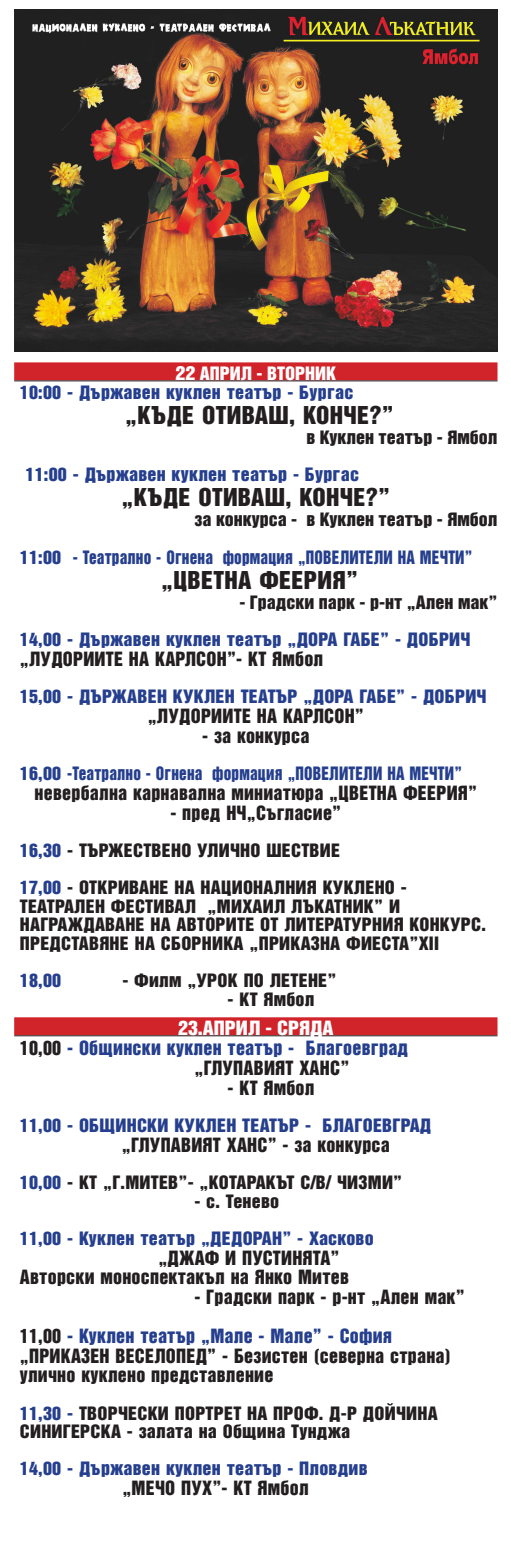
<style>
.page{position:relative;width:511px;height:1560px;background:#fff}
.page>*{position:absolute;margin:0;border:0;box-sizing:border-box;transform-origin:0 0}
.Head_ISKAR{font:700 22.5px "Iskar";letter-spacing:.01em;color:#231f20;scale:1.06 1}
.Head_ISKAR_Small{font:700 18px/19.8px "Iskar";letter-spacing:.015em;color:#231f20}
.Head_ISKAR_Small-2{font:700 18px/19.8px "Iskar";letter-spacing:.01em;color:#253f8e}
.NEG{font:700 18px "Iskar";color:#fff;scale:1.1 1}
.Head_ISKAR_Small-3{font:700 16.9px "Iskar";letter-spacing:.01em;color:#253f8e;scale:1.06 1}
.Head_ISKAR_Small-4{font:700 16.9px/18.6px "Iskar";letter-spacing:.01em;color:#231f20;scale:1.06 1}
.cap1{font:700 16.9px "Iskar";color:#231f20;scale:1.06 1}
.NEG-2{font:700 16.9px "Iskar";color:#fff;scale:1.06 1}
.s1{font-size:17.5px}
.s2{color:#253f8e}
.s3{color:#231f20}
</style>
<div class="page">
<div style="left:14px;top:362px;width:483px;height:18px;background:#d1232a"></div>
<hr style="left:14px;top:380px;width:483px;height:1px;background:#231f20">
<div style="left:14px;top:1017px;width:483px;height:18px;background:#d1232a"></div>
<hr style="left:14px;top:1035px;width:483px;height:1px;background:#231f20">
<img style="left:14px;top:10px;width:483px;height:341px">
<p class="NEG-2" style="left:175px;top:363px;width:153px"><span class="s1">22</span> АПРИЛ - ВТОРНИК</p>
<p class="Head_ISKAR_Small-3" style="left:20px;top:382px;width:316px">10:00 - Държавен куклен театър - Бургас</p>
<p class="Head_ISKAR" style="left:125px;top:401px;width:255px">„КЪДЕ ОТИВАШ, КОНЧЕ?”</p>
<p class="cap1" style="left:306px;top:427px;width:182px">в Куклен театър - Ямбол</p>
<p class="Head_ISKAR_Small-3" style="left:25px;top:464px;width:316px">11:00 - Държавен куклен театър - Бургас</p>
<p class="Head_ISKAR" style="left:121px;top:484px;width:255px">„КЪДЕ ОТИВАШ, КОНЧЕ?”</p>
<p class="cap1" style="left:194px;top:509px;width:287px">за конкурса - в Куклен театър - Ямбол</p>
<p class="Head_ISKAR_Small-3" style="left:20px;top:547px;width:428px">11:00 - Театрално - Огнена формация „ПОВЕЛИТЕЛИ НА МЕЧТИ”</p>
<p class="Head_ISKAR" style="left:161px;top:566px;width:187px">„ЦВЕТНА ФЕЕРИЯ”</p>
<p class="cap1" style="left:239px;top:592px;width:245px">- Градски парк - р-нт „Ален мак”</p>
<p class="Head_ISKAR_Small-3" style="left:20px;top:629px;width:426px">14,00 - Държавен куклен театър „ДОРА ГАБЕ” - ДОБРИЧ</p>
<p class="Head_ISKAR_Small" style="left:20px;top:648px;width:304px">„ЛУДОРИИТЕ НА КАРЛСОН”- КТ Ямбол</p>
<p class="Head_ISKAR_Small-3" style="left:20px;top:686px;width:441px">15,00 - ДЪРЖАВЕН КУКЛЕН ТЕАТЪР „ДОРА ГАБЕ” - ДОБРИЧ</p>
<p class="Head_ISKAR_Small" style="left:148px;top:705px;width:217px">„ЛУДОРИИТЕ НА КАРЛСОН”</p>
<p class="Head_ISKAR_Small" style="left:202px;top:725px;width:109px">- за конкурса</p>
<p class="Head_ISKAR_Small-3" style="left:20px;top:763px;width:418px">16,00 -Театрално - Огнена формация „ПОВЕЛИТЕЛИ НА МЕЧТИ”</p>
<p class="Head_ISKAR_Small" style="left:34px;top:782px;width:443px">невербална карнавална миниатюра „ЦВЕТНА ФЕЕРИЯ”</p>
<p class="Head_ISKAR_Small" style="left:170px;top:801px;width:172px">- пред НЧ„Съгласие”</p>
<p class="Head_ISKAR_Small-4" style="left:20px;top:840px;width:303px"><span class="s2">16,30</span> - ТЪРЖЕСТВЕНО УЛИЧНО ШЕСТВИЕ</p>
<p class="Head_ISKAR_Small-4" style="left:20px;top:877px;width:441px"><span class="s2">17,00</span> - ОТКРИВАНЕ НА НАЦИОНАЛНИЯ КУКЛЕНО - ТЕАТРАЛЕН ФЕСТИВАЛ „МИХАИЛ ЛЪКАТНИК” И НАГРАЖДАВАНЕ НА АВТОРИТЕ ОТ ЛИТЕРАТУРНИЯ КОНКУРС.<br>ПРЕДСТАВЯНЕ НА СБОРНИКА „ПРИКАЗНА ФИЕСТА”XII</p>
<p class="Head_ISKAR_Small-3" style="left:20px;top:970px;width:41px">18,00</p>
<p class="Head_ISKAR_Small-4" style="left:122px;top:970px;width:203px">- Филм „УРОК ПО ЛЕТЕНЕ”</p>
<p class="Head_ISKAR_Small-4" style="left:227px;top:988px;width:83px">- КТ Ямбол</p>
<p class="NEG" style="left:178px;top:1017px;width:143px">23.АПРИЛ - СРЯДА</p>
<p class="Head_ISKAR_Small-2" style="left:194px;top:1037px;width:215px;text-indent:-174px"><span class="s3">10,00</span> - Общински куклен театър - Благоевград <span class="s3">„ГЛУПАВИЯТ ХАНС”</span></p>
<p class="Head_ISKAR_Small" style="left:227px;top:1076px;width:88px">- КТ Ямбол</p>
<p class="Head_ISKAR_Small-3" style="left:20px;top:1115px;width:389px">11,00 - ОБЩИНСКИ КУКЛЕН ТЕАТЪР - БЛАГОЕВГРАД</p>
<p class="Head_ISKAR_Small" style="left:122px;top:1133px;width:269px">„ГЛУПАВИЯТ ХАНС” - за конкурса</p>
<p class="Head_ISKAR_Small-4" style="left:20px;top:1172px;width:362px"><span class="s2">10,00</span> - КТ „Г.МИТЕВ”- „КОТАРАКЪТ С/В/ ЧИЗМИ”</p>
<p class="Head_ISKAR_Small-4" style="left:194px;top:1190px;width:81px">- с. Тенево</p>
<p class="Head_ISKAR_Small-3" style="left:20px;top:1227px;width:335px">11,00 - Куклен театър „ДЕДОРАН” - Хасково</p>
<p class="Head_ISKAR_Small" style="left:158px;top:1246px;width:182px">„ДЖАФ И ПУСТИНЯТА”</p>
<p class="Head_ISKAR_Small" style="left:20px;top:1266px;width:330px">Авторски моноспектакъл на Янко Митев</p>
<p class="Head_ISKAR_Small" style="left:194px;top:1286px;width:272px">- Градски парк - р-нт „Ален мак”</p>
<p class="Head_ISKAR_Small" style="left:20px;top:1324px;width:432px">11,00 <span class="s2">- Куклен театър „Мале - Мале” - София </span>„ПРИКАЗЕН ВЕСЕЛОПЕД” - Безистен (северна страна)</p>
<p class="Head_ISKAR_Small" style="left:20px;top:1364px;width:255px">улично куклено представление</p>
<p class="Head_ISKAR_Small-4" style="left:20px;top:1402px;width:395px"><span class="s2">11,30 -</span> ТВОРЧЕСКИ ПОРТРЕТ НА ПРОФ. Д-Р ДОЙЧИНА<br>СИНИГЕРСКА - залата на Община Тунджа</p>
<p class="Head_ISKAR_Small-3" style="left:20px;top:1458px;width:329px">14,00 - Държавен куклен театър - Пловдив</p>
<p class="Head_ISKAR_Small" style="left:122px;top:1477px;width:188px">„МЕЧО ПУХ”- КТ Ямбол</p>
</div>
